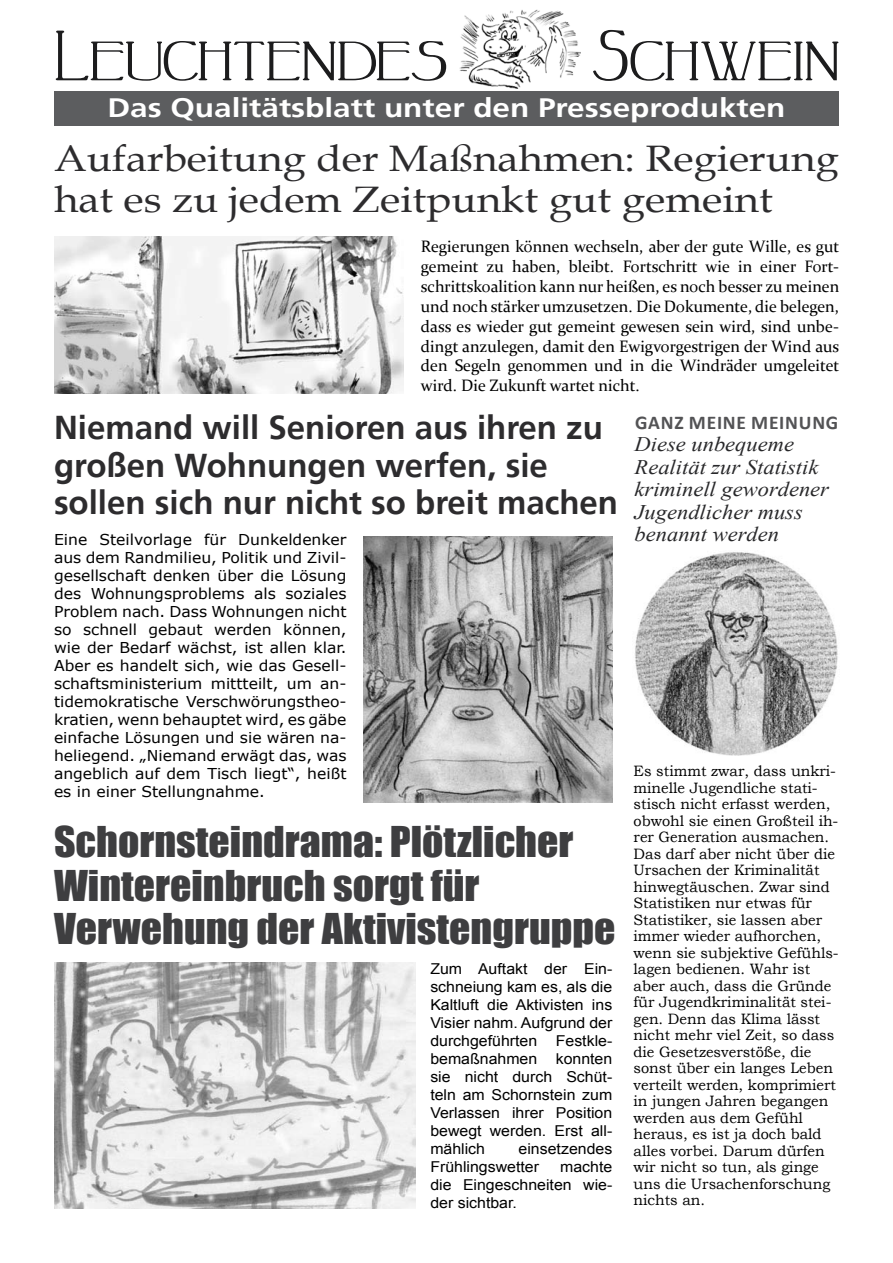
<style>
.page{position:relative;width:893px;height:1263px;background:#fff}
.page>*{position:absolute;margin:0;border:0;box-sizing:border-box;transform-origin:0 0}
.t1{font:68.85px "Peake";letter-spacing:-.005em;color:#1c1c1d;scale:1.11 1}
.t2{font:39px/43.5px "Impact";color:#3e3e40;scale:1.07 1}
.t3{font:36.75px/40.8px "Book Antiqua";color:#2d2c2e;scale:1.14 1}
.t4{font:700 33px/37.5px "Frutiger";color:#2d2c2e}
.t5{font:700 26.55px "Frutiger";color:#fff;scale:1.19 1}
.t6{font:italic 20.7px/22.5px "Times New Roman";color:#28282a;scale:1.09 1}
.t7{font:700 19.5px "Calibri";letter-spacing:.04em;color:#535355}
.t8{font:16.5px/20px "Constantia";color:#000;text-align:justify}
.t9{font:15px/16.5px "Bookman Old Style";color:#000}
.t10{font:15px/18px "Verdana";color:#000;text-align:justify;scale:1.04 1}
.t11{font:15px/18px "Arial";color:#000;text-align:justify;scale:1.06 1}
</style>
<div class="page">
<div style="left:54px;top:92px;width:785px;height:34px;background:#5c5d5f"></div>
<img style="left:460px;top:10px;width:121px;height:78px">
<img style="left:54px;top:963px;width:361px;height:246px">
<img style="left:364px;top:536px;width:248px;height:266px">
<img style="left:54px;top:236px;width:350px;height:157px">
<img style="left:635px;top:552px;width:203px;height:203px">
<h1 class="t1" style="left:54px;top:16px;width:356px">Leuchtendes</h1>
<h1 class="t1" style="left:592px;top:16px;width:225px">Schwein</h1>
<h3 class="t5" style="left:107px;top:91px;width:571px">Das Qualitätsblatt unter den Presseprodukten</h3>
<h3 class="t3" style="left:54px;top:138px;width:690px">Aufarbeitung der Maßnahmen: Regierung hat es zu jedem Zeitpunkt gut gemeint</h3>
<p class="t8" style="left:421px;top:236px;width:420px">Regierungen können wechseln, aber der gute Wille, es gut gemeint zu haben, bleibt. Fortschritt wie in einer Fort&shy;schrittskoalition kann nur heißen, es noch besser zu meinen und noch stärker umzusetzen. Die Dokumente, die belegen, dass es wieder gut gemeint gewesen sein wird, sind unbe&shy;dingt anzulegen, damit den Ewigvorgestrigen der Wind aus den Segeln genommen und in die Windräder umgeleitet wird. Die Zukunft wartet nicht.</p>
<h3 class="t4" style="left:54px;top:409px;width:566px">Niemand will Senioren aus ihren zu großen Wohnungen werfen, sie sollen sich nur nicht so breit machen</h3>
<p class="t10" style="left:54px;top:530px;width:283px">Eine Steilvorlage für Dunkeldenker aus dem Randmilieu, Politik und Zivil&shy;gesellschaft denken über die Lösung des Wohnungsproblems als soziales Problem nach. Dass Wohnungen nicht so schnell gebaut werden können, wie der Bedarf wächst, ist allen klar.<br>Aber es handelt sich, wie das Gesell&shy;schaftsministerium mittteilt, um an&shy;tidemokratische Verschwörungstheo&shy;kratien, wenn behauptet wird, es gäbe einfache Lösungen und sie wären na&shy;heliegend. „Niemand erwägt das, was angeblich auf dem Tisch liegt“, heißt es in einer Stellungnahme.</p>
<h2 class="t2" style="left:54px;top:819px;width:526px">Schornsteindrama: Plötzlicher<br>Wintereinbruch sorgt für<br>Verwehung der Aktivistengruppe</h2>
<p class="t11" style="left:430px;top:959px;width:173px">Zum Auftakt der Ein&shy;schneiung kam es, als die Kaltluft die Aktivisten ins Visier nahm. Aufgrund der durchgeführten Festkle&shy;bemaßnahmen konnten sie nicht durch Schüt&shy;teln am Schornstein zum Verlassen ihrer Position bewegt werden. Erst all&shy;mählich</p>
<h3 class="t7" style="left:635px;top:410px;width:129px">GANZ MEINE MEIN</h3>
<h3 class="t7" style="left:799px;top:410px;width:41px">UNG</h3>
<h3 class="t6" style="left:635px;top:432px;width:180px">Diese unbequeme<br>Realität zur Statistik kriminell gewordener<br>Jugendlicher muss benannt werden</h3>
<p class="t9" style="left:634px;top:763px;width:207px">Es stimmt zwar, dass unkri&shy;minelle Jugendliche stati&shy;stisch nicht erfasst werden, obwohl sie einen Großteil ih&shy;rer Generation ausmachen.<br>Das darf aber nicht über die<br>Ursachen der Kriminalität hinwegtäuschen. Zwar sind<br>Statistiken nur etwas für<br>Statistiker, sie lassen aber immer wieder aufhorchen, wenn sie subjektive Gefühls&shy;lagen bedienen. Wahr ist aber auch, dass die Gründe für Jugendkriminalität stei&shy;gen. Denn das Klima lässt nicht mehr viel Zeit, so dass die Gesetzesverstöße, die sonst über ein langes Leben verteilt werden, komprimiert in jungen Jahren begangen werden aus dem Gefühl heraus, es ist ja doch bald alles vorbei. Darum dürfen wir nicht so tun, als ginge uns die Ursachenforschung nichts an.</p>
<p class="t11" style="left:430px;top:1139px;width:173px;text-indent:88px">einsetzendes<br>Frühlingswetter</p>
<p class="t11" style="left:430px;top:1157px;width:173px;text-indent:130px">machte die Eingeschneiten wie&shy;der sichtbar.</p>
</div>
